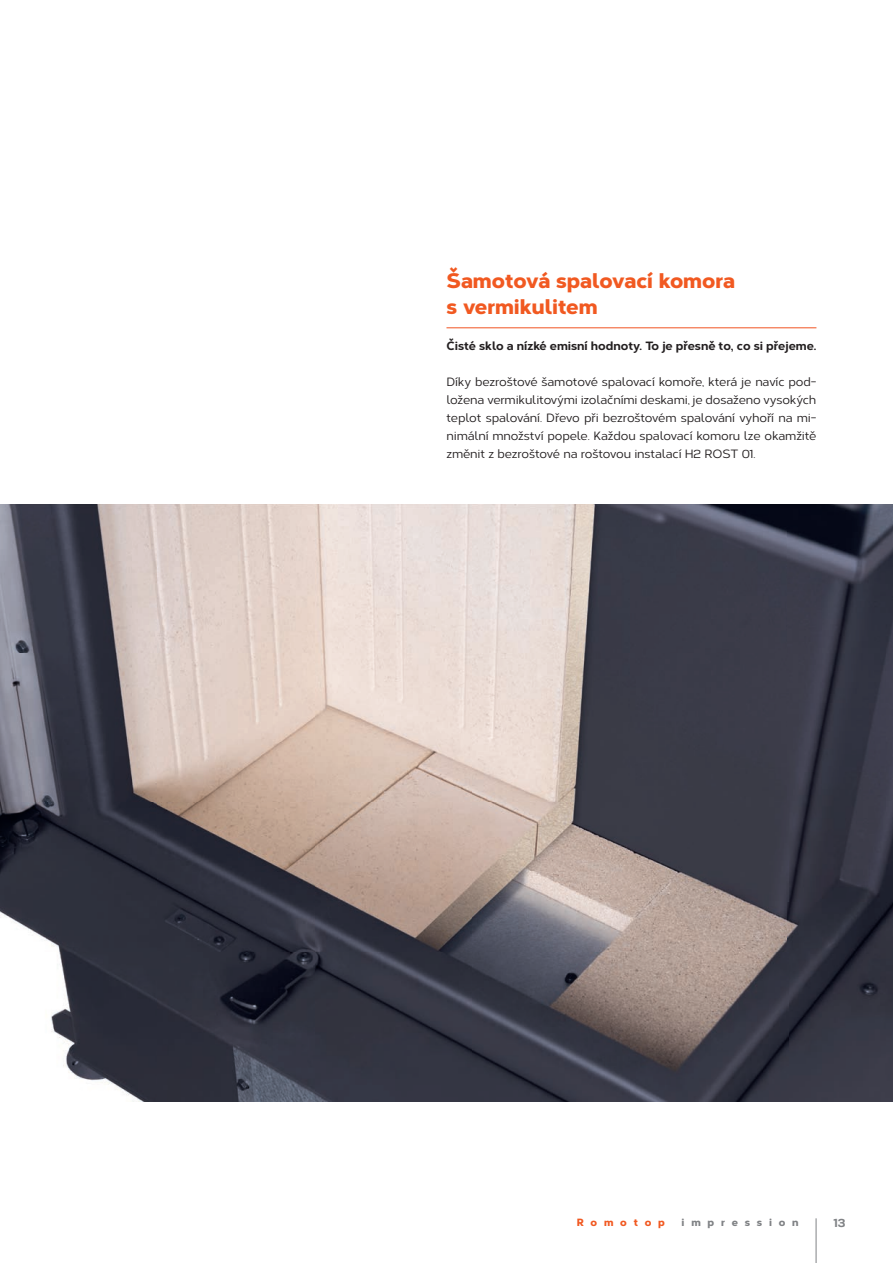
<style>
.page{position:relative;width:893px;height:1263px;background:#fff}
.page>*{position:absolute;margin:0;border:0;box-sizing:border-box;transform-origin:0 0}
.t1{font:800 21px/25.2px "Corbert";color:#f15921}
.t2{font:500 12px/18px "Corbert";letter-spacing:-.01em;color:#231f20;text-align:justify}
.t3{font:800 12px "Corbert";color:#231f20}
.t4{font:800 12px "Corbert";color:#808285}
.t5{font:800 10.5px "Corbert";letter-spacing:.65em;color:#808285}
.t6{font:800 10.5px "Corbert";letter-spacing:.65em;color:#f15921}
</style>
<div class="page">
<img style="left:0;top:504px;width:893px;height:597px">
<hr style="left:446px;top:327px;width:370px;height:1px;background:#f15422">
<hr style="left:816px;top:1218px;width:1px;height:45px;background:#808285">
<h1 class="t1" style="left:446px;top:267px;width:290px">Šamotová spalovací komora s vermikulitem</h1>
<p class="t3" style="left:446px;top:336px;width:371px">Čisté sklo a nízké emisní hodnoty. To je přesně to, co si přejeme.</p>
<p class="t2" style="left:446px;top:372px;width:371px">Díky bezroštové šamotové spalovací komoře, která je navíc pod&shy;ložena vermikulitovými izolačními deskami, je dosaženo vysokých teplot spalování. Dřevo při bezroštovém spalování vyhoří na mi&shy;nimální množství popele. Každou spalovací komoru lze okamžitě změnit z bezroštové na roštovou instalací H2 ROST 01.</p>
<p class="t6" style="left:577px;top:1214px;width:89px">Romotop</p>
<p class="t5" style="left:682px;top:1214px;width:119px">impression</p>
<p class="t4" style="left:833px;top:1213px;width:14px">13</p>
</div>
